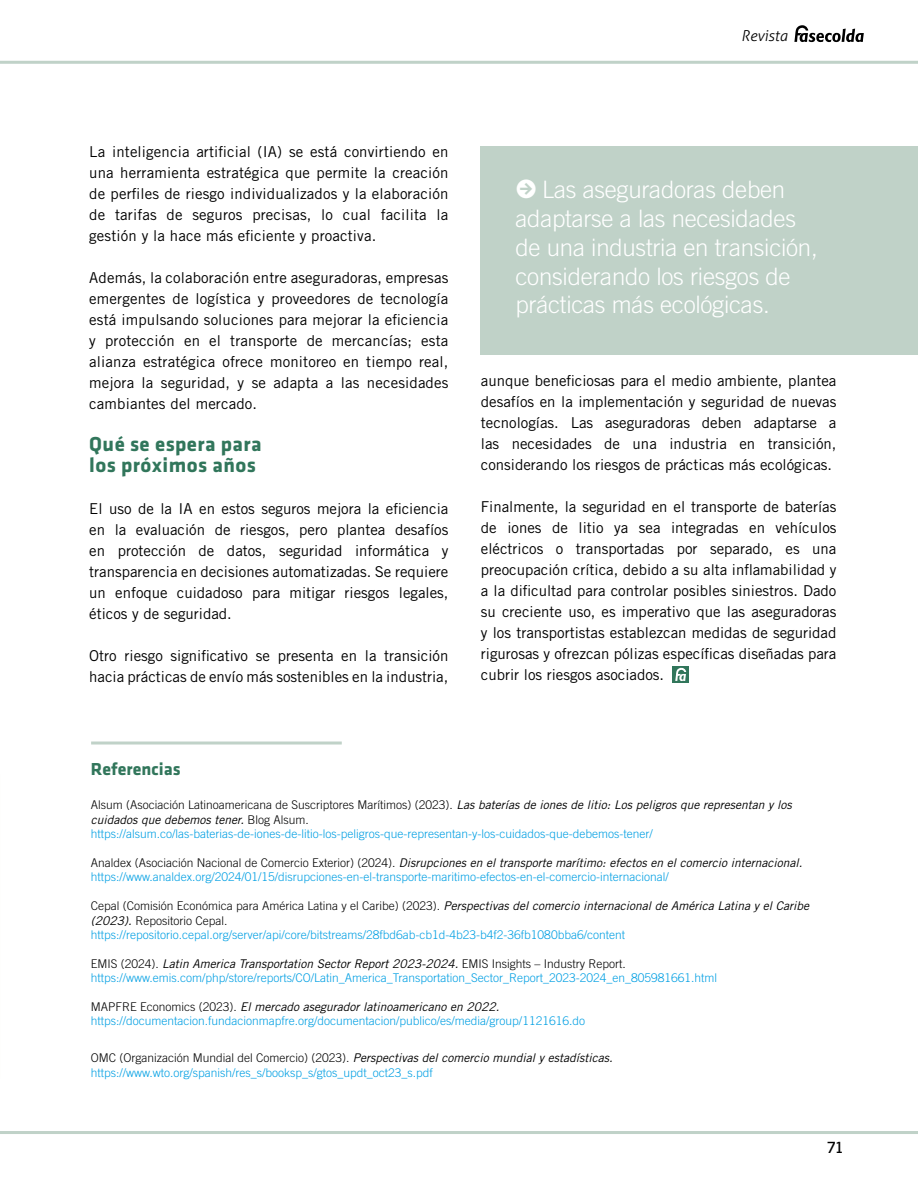
<style>
.page{position:relative;width:918px;height:1188px;background:#fff}
.page>*{position:absolute;margin:0;border:0;box-sizing:border-box;transform-origin:0 0}
.t1{font:300 24px/28.8px "Trade Gothic LT Std";letter-spacing:-.01em;color:#fff}
.t2{font:700 21px/21px "Klavika";letter-spacing:.02em;color:#31765b}
.t3{font:700 18px "Klavika";color:#31765b}
.t4{font:15px/21px "Trade Gothic LT Std";color:#000;text-align:justify}
.t5{font:italic 300 15px "Aller";color:#000}
.t6{font:15px "Collator";color:#000}
.t7{font:300 12px/14.4px "Trade Gothic LT Std";color:#009fe3}
.s1{font-family:"Klavika Arrows";font-weight:500;font-size:27.45px}
.s2{color:#000}
.s3{font-weight:400;font-style:italic;color:#000}
</style>
<div class="page">
<svg style="left:794px;top:25px;width:70px;height:17px"></svg>
<hr style="left:0;top:1131px;width:918px;height:3px;background:#c0d2c8">
<hr style="left:0;top:61px;width:918px;height:3px;background:#c0d2c8">
<div style="left:481px;top:146px;width:437px;height:208px;background:#c0d2c8"></div>
<div style="left:673px;top:666px;width:16px;height:17px;background:#31765b"></div>
<svg style="left:675px;top:667px;width:11px;height:14px"></svg>
<hr style="left:91px;top:742px;width:251px;height:3px;background:#c0d2c8">
<p class="t5" style="left:741px;top:27px;width:48px">Revista</p>
<p class="t4" style="left:89px;top:141px;width:361px">La inteligencia artificial (IA) se está convirtiendo en una herramienta estratégica que permite la creación de perfiles de riesgo individualizados y la elaboración de tarifas de seguros precisas, lo cual facilita la gestión y la hace más eficiente y proactiva.</p>
<p class="t4" style="left:89px;top:267px;width:361px">Además, la colaboración entre aseguradoras, empresas emergentes de logística y proveedores de tecnología está impulsando soluciones para mejorar la eficiencia y protección en el transporte de mercancías; esta alianza estratégica ofrece monitoreo en tiempo real, mejora la seguridad, y se adapta a las necesidades cambiantes del mercado.</p>
<h2 class="t2" style="left:89px;top:433px;width:174px">Qué se espera para los próximos años</h2>
<p class="t4" style="left:89px;top:498px;width:361px">El uso de la IA en estos seguros mejora la eficiencia en la evaluación de riesgos, pero plantea desafíos en protección de datos, seguridad informática y transparencia en decisiones automatizadas. Se requiere un enfoque cuidadoso para mitigar riesgos legales, éticos y de seguridad.</p>
<p class="t4" style="left:89px;top:645px;width:361px">Otro riesgo significativo se presenta en la transición hacia prácticas de envío más sostenibles en la industria,</p>
<p class="t3" style="left:91px;top:760px;width:91px">Referencias</p>
<h1 class="t1" style="left:516px;top:175px;width:304px"><span class="s1">R</span> Las aseguradoras deben adaptarse a las necesidades de una industria en transición, considerando los riesgos de prácticas más ecológicas.</h1>
<p class="t4" style="left:481px;top:370px;width:357px">aunque beneficiosas para el medio ambiente, plantea desafíos en la implementación y seguridad de nuevas tecnologías. Las aseguradoras deben adaptarse a las necesidades de una industria en transición, considerando los riesgos de prácticas más ecológicas.</p>
<p class="t4" style="left:481px;top:496px;width:357px">Finalmente, la seguridad en el transporte de baterías de iones de litio ya sea integradas en vehículos eléctricos o transportadas por separado, es una preocupación crítica, debido a su alta inflamabilidad y a la dificultad para controlar posibles siniestros. Dado su creciente uso, es imperativo que las aseguradoras y los transportistas establezcan medidas de seguridad rigurosas y ofrezcan pólizas específicas diseñadas para cubrir los riesgos asociados.</p>
<p class="t7" style="left:91px;top:798px;width:702px"><span class="s2">Alsum (Asociación Latinoamericana de Suscriptores Marítimos) (2023).</span> <span class="s3">Las baterías de iones de litio: Los peligros que representan y los cuidados que debemos tener.</span> <span class="s2">Blog Alsum. </span>https://alsum.co/las-baterias-de-iones-de-litio-los-peligros-que-representan-y-los-cuidados-que-debemos-tener/</p>
<p class="t7" style="left:91px;top:855px;width:713px"><span class="s2">Analdex (Asociación Nacional de Comercio Exterior) (2024).</span> <span class="s3">Disrupciones en el transporte marítimo: efectos en el comercio internacional. </span>https://www.analdex.org/2024/01/15/disrupciones-en-el-transporte-maritimo-efectos-en-el-comercio-internacional/</p>
<p class="t7" style="left:91px;top:899px;width:720px"><span class="s2">Cepal (Comisión Económica para América Latina y el Caribe) (2023).</span> <span class="s3">Perspectivas del comercio internacional de América Latina y el Caribe (2023).</span> <span class="s2">Repositorio Cepal.<br></span>https://repositorio.cepal.org/server/api/core/bitstreams/28fbd6ab-cb1d-4b23-b4f2-36fb1080bba6/content</p>
<p class="t7" style="left:91px;top:956px;width:628px"><span class="s2">EMIS (2024).</span> <span class="s3">Latin America Transportation Sector Report 2023-2024.</span> <span class="s2">EMIS Insights – Industry Report. </span>https://www.emis.com/php/store/reports/CO/Latin_America_Transportation_Sector_Report_2023-2024_en_805981661.html</p>
<p class="t7" style="left:91px;top:999px;width:496px"><span class="s2">MAPFRE Economics (2023).</span> <span class="s3">El mercado asegurador latinoamericano en 2022. </span>https://documentacion.fundacionmapfre.org/documentacion/publico/es/media/group/1121616.do</p>
<p class="t7" style="left:91px;top:1051px;width:523px"><span class="s2">OMC (Organización Mundial del Comercio) (2023).</span> <span class="s3">Perspectivas del comercio mundial y estadísticas. </span>https://www.wto.org/spanish/res_s/booksp_s/gtos_updt_oct23_s.pdf</p>
<p class="t6" style="left:827px;top:1139px;width:18px">71</p>
</div>
